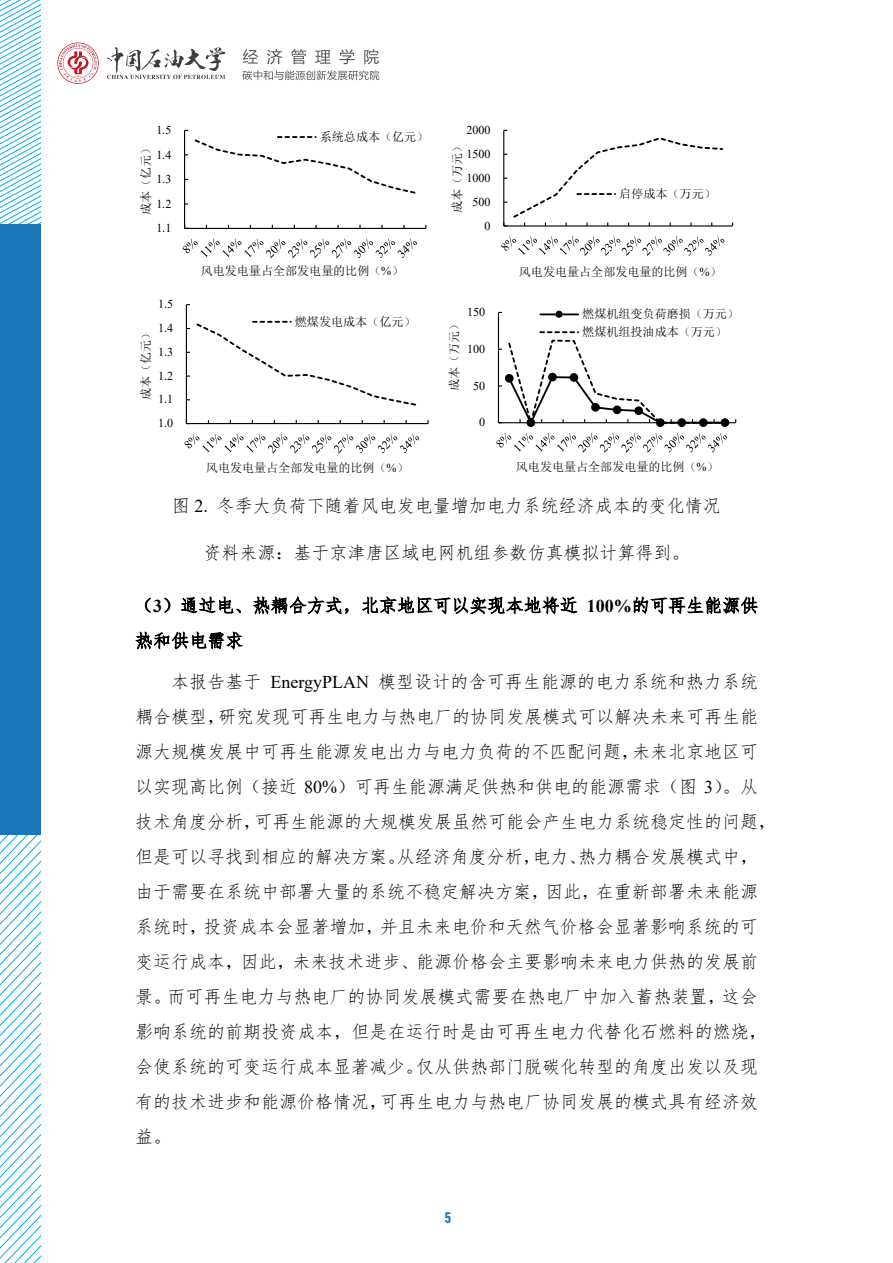
<style>
.page{position:relative;width:893px;height:1263px;background:#fff}
.page>*{position:absolute;margin:0;border:0;box-sizing:border-box;transform-origin:0 0}
.t1{font:18px/35px "Fang Song";color:#000}
.t2{font:900 15px "DIN Cond";color:#1b76b9}
.t3{font:12px/17.9px "Sim Sun";color:#000}
.t4{font:12px "Times New Roman";letter-spacing:-.01em;color:#000}
.s1{font-family:"Times New Roman"}
.s2{font-family:"Times New Roman";font-weight:700}
</style>
<div class="page">
<svg style="left:57px;top:43px;width:42px;height:41px"></svg>
<svg style="left:107px;top:47px;width:118px;height:32px"></svg>
<svg style="left:242px;top:70px;width:137px;height:10px"></svg>
<svg style="left:243px;top:49px;width:15px;height:15px"></svg>
<svg style="left:267px;top:49px;width:15px;height:15px"></svg>
<svg style="left:291px;top:49px;width:15px;height:15px"></svg>
<svg style="left:315px;top:50px;width:16px;height:14px"></svg>
<svg style="left:339px;top:49px;width:16px;height:15px"></svg>
<svg style="left:364px;top:49px;width:15px;height:15px"></svg>
<svg style="left:0;top:0;width:40px;height:224px"></svg>
<svg style="left:0;top:835px;width:40px;height:428px"></svg>
<div style="left:0;top:224px;width:40px;height:611px;background:#1b76b9"></div>
<hr style="left:184px;top:130px;width:1px;height:98px;background:#000">
<hr style="left:185px;top:228px;width:241px;height:1px;background:#000">
<svg style="left:183px;top:238px;width:234px;height:20px"></svg>
<svg style="left:185px;top:130px;width:231px;height:65px"></svg>
<hr style="left:504px;top:225px;width:229px;height:2px;background:#000">
<svg style="left:501px;top:236px;width:223px;height:20px"></svg>
<svg style="left:503px;top:130px;width:221px;height:97px"></svg>
<hr style="left:186px;top:305px;width:1px;height:119px;background:#000">
<hr style="left:186px;top:423px;width:242px;height:1px;background:#000">
<svg style="left:185px;top:434px;width:234px;height:20px"></svg>
<svg style="left:187px;top:321px;width:230px;height:85px"></svg>
<hr style="left:498px;top:312px;width:1px;height:111px;background:#000">
<hr style="left:498px;top:422px;width:238px;height:1px;background:#000">
<div style="left:527px;top:419px;width:8px;height:7px;background:#000;border-radius:50%"></div>
<div style="left:526px;top:418px;width:9px;height:9px;border:1px solid #000;border-radius:50%"></div>
<div style="left:656px;top:419px;width:8px;height:7px;background:#000;border-radius:50%"></div>
<div style="left:656px;top:418px;width:9px;height:9px;border:1px solid #000;border-radius:50%"></div>
<div style="left:678px;top:419px;width:7px;height:7px;background:#000;border-radius:50%"></div>
<div style="left:677px;top:418px;width:9px;height:9px;border:1px solid #000;border-radius:50%"></div>
<div style="left:699px;top:419px;width:8px;height:7px;background:#000;border-radius:50%"></div>
<div style="left:699px;top:418px;width:9px;height:9px;border:1px solid #000;border-radius:50%"></div>
<div style="left:721px;top:419px;width:8px;height:7px;background:#000;border-radius:50%"></div>
<div style="left:721px;top:418px;width:8px;height:9px;border:1px solid #000;border-radius:50%"></div>
<svg style="left:498px;top:339px;width:229px;height:85px"></svg>
<svg style="left:496px;top:433px;width:231px;height:20px"></svg>
<hr style="left:540px;top:313px;width:38px;height:2px;background:#000">
<div style="left:555px;top:311px;width:8px;height:7px;border:1px solid #000;border-radius:50%"></div>
<svg style="left:540px;top:331px;width:38px;height:2px"></svg>
<p class="t4" style="left:156px;top:122px;width:17px">1.5</p>
<p class="t3" style="left:137px;top:215px;width:74px;rotate:-90deg">成本（亿元）</p>
<p class="t4" style="left:156px;top:146px;width:17px">1.4</p>
<p class="t4" style="left:156px;top:171px;width:17px">1.3</p>
<p class="t4" style="left:156px;top:195px;width:17px">1.2</p>
<p class="t4" style="left:156px;top:220px;width:17px">1.1</p>
<p class="t4" style="left:158px;top:296px;width:17px">1.5</p>
<p class="t3" style="left:137px;top:400px;width:74px;rotate:-90deg">成本（亿元）</p>
<p class="t4" style="left:158px;top:320px;width:17px">1.4</p>
<p class="t4" style="left:158px;top:343px;width:17px">1.3</p>
<p class="t4" style="left:158px;top:367px;width:17px">1.2</p>
<p class="t4" style="left:158px;top:391px;width:17px">1.1</p>
<p class="t4" style="left:158px;top:415px;width:17px">1.0</p>
<p class="t3" style="left:320px;top:128px;width:110px">系统总成本（亿元）</p>
<p class="t4" style="left:467px;top:122px;width:26px">2000</p>
<p class="t3" style="left:448px;top:213px;width:74px;rotate:-90deg">成本（万元）</p>
<p class="t4" style="left:467px;top:145px;width:26px">1500</p>
<p class="t4" style="left:467px;top:169px;width:26px">1000</p>
<p class="t4" style="left:473px;top:193px;width:20px">500</p>
<p class="t3" style="left:619px;top:185px;width:98px">启停成本（万元）</p>
<p class="t4" style="left:485px;top:217px;width:8px">0</p>
<p class="t3" style="left:201px;top:262px;width:204px">风电发电量占全部发电量的比例（<span class="s1">%</span>）</p>
<p class="t3" style="left:519px;top:262px;width:204px">风电发电量占全部发电量的比例（<span class="s1">%</span>）</p>
<p class="t3" style="left:295px;top:312px;width:122px">燃煤发电成本（亿元）</p>
<p class="t3" style="left:445px;top:391px;width:74px;rotate:-90deg">成本（万元）</p>
<p class="t4" style="left:467px;top:304px;width:20px">150</p>
<p class="t4" style="left:467px;top:340px;width:20px">100</p>
<p class="t4" style="left:473px;top:377px;width:13px">50</p>
<p class="t3" style="left:582px;top:305px;width:158px">燃煤机组变负荷磨损（万元）燃煤机组投油成本（万元）</p>
<p class="t4" style="left:479px;top:414px;width:8px">0</p>
<p class="t3" style="left:206px;top:459px;width:204px">风电发电量占全部发电量的比例（<span class="s1">%</span>）</p>
<p class="t3" style="left:516px;top:458px;width:204px">风电发电量占全部发电量的比例（<span class="s1">%</span>）</p>
<p class="t1" style="left:172px;top:489px;width:551px">图 <span class="s1">2.</span> 冬季大负荷下随着风电发电量增加电力系统经济成本的变化情况</p>
<p class="t1" style="left:203px;top:535px;width:487px">资料来源：基于京津唐区域电网机组参数仿真模拟计算得到。</p>
<p class="t1" style="left:135px;top:588px;width:625px">（<span class="s2">3</span>）通过电、热耦合方式，北京地区可以实现本地将近 <span class="s2">100%</span>的可再生能源供热和供电需求</p>
<p class="t1" style="left:135px;top:664px;width:642px;text-indent:36px">本报告基于 <span class="s1">EnergyPLAN</span> 模型设计的含可再生能源的电力系统和热力系统耦合模型，研究发现可再生电力与热电厂的协同发展模式可以解决未来可再生能源大规模发展中可再生能源发电出力与电力负荷的不匹配问题，未来北京地区可以实现高比例（接近 <span class="s1">80%</span>）可再生能源满足供热和供电的能源需求（图 <span class="s1">3</span>）。从技术角度分析，可再生能源的大规模发展虽然可能会产生电力系统稳定性的问题，但是可以寻找到相应的解决方案。从经济角度分析，电力、热力耦合发展模式中，由于需要在系统中部署大量的系统不稳定解决方案，因此，在重新部署未来能源系统时，投资成本会显著增加，并且未来电价和天然气价格会显著影响系统的可变运行成本，因此，未来技术进步、能源价格会主要影响未来电力供热的发展前景。而可再生电力与热电厂的协同发展模式需要在热电厂中加入蓄热装置，这会影响系统的前期投资成本，但是在运行时是由可再生电力代替化石燃料的燃烧，会使系统的可变运行成本显著减少。仅从供热部门脱碳化转型的角度出发以及现有的技术进步和能源价格情况，可再生电力与热电厂协同发展的模式具有经济效益。</p>
<p class="t2" style="left:445px;top:1208px;width:8px">5</p>
</div>
